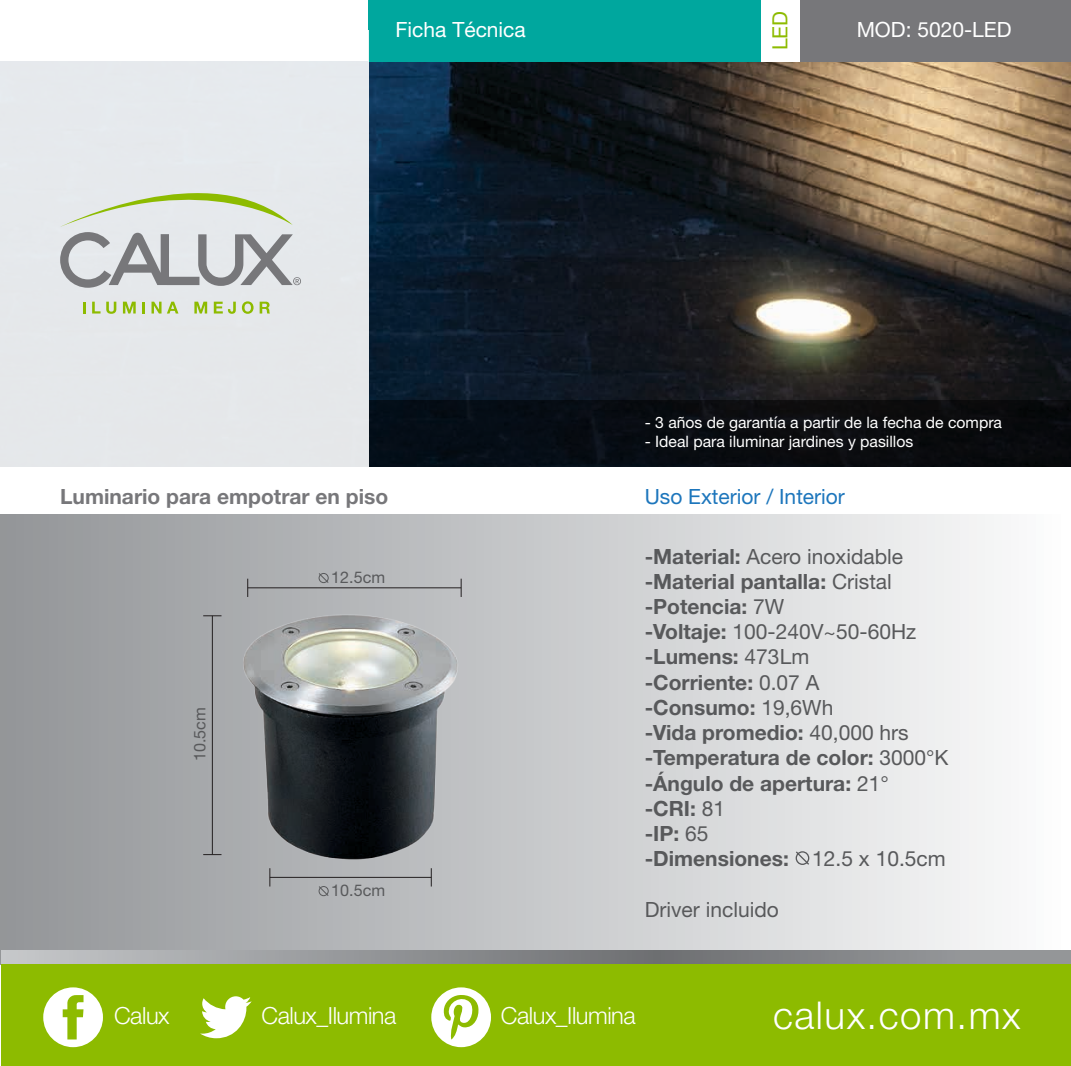
<style>
.page{position:relative;width:1071px;height:1066px;background:#fff}
.page>*{position:absolute;margin:0;border:0;box-sizing:border-box;transform-origin:0 0}
.t1{font:300 38.32px "Helvetica Neue";letter-spacing:.04em;color:#fff}
.t2{font:300 23.62px "Helvetica Neue";letter-spacing:-.02em;color:#fff}
.t3{font:700 21px/25.2px "Helvetica Neue";color:#58595b}
.t4{font:700 21px "Helvetica Neue";color:#77777a}
.t5{font:21px "Helvetica Neue";color:#fff}
.t6{font:21px "Helvetica Neue";color:#1d76bc}
.t7{font:21px "Helvetica Neue";color:#58595b}
.t8{font:21px "Helvetica Neue";color:#8dbb00}
.t9{font:16.1px "Helvetica Neue";color:#58595b}
.t10{font:15.75px "Helvetica Neue";color:#fff}
.s1{font-weight:400}
</style>
<div class="page">
<img style="left:368px;top:61px;width:703px;height:339px">
<div style="left:1px;top:514px;width:1069px;height:450px;background:linear-gradient(to right,#929498,#fcfdfd)"></div>
<div style="left:368px;top:0;width:432px;height:61px;background:#00a79e"></div>
<div style="left:800px;top:0;width:271px;height:61px;background:#77777a"></div>
<div style="left:762px;top:0;width:38px;height:61px;background:#fff"></div>
<svg style="left:1px;top:950px;width:1070px;height:14px;background:#919396"></svg>
<div style="left:368px;top:400px;width:703px;height:66px;background:#080c11"></div>
<hr style="left:248px;top:587px;width:213px;height:1px;background:#231f20">
<svg style="left:461px;top:578px;width:1px;height:19px"></svg>
<svg style="left:247px;top:578px;width:1px;height:19px"></svg>
<svg style="left:318px;top:572px;width:11px;height:11px"></svg>
<svg style="left:794px;top:849px;width:17px;height:17px"></svg>
<hr style="left:270px;top:876px;width:161px;height:1px;background:#231f20">
<svg style="left:431px;top:868px;width:1px;height:18px"></svg>
<svg style="left:269px;top:868px;width:1px;height:18px"></svg>
<svg style="left:318px;top:885px;width:11px;height:11px"></svg>
<img style="left:207px;top:597px;width:275px;height:271px">
<div style="left:0;top:61px;width:368px;height:406px;background:#e5e8eb"></div>
<svg style="left:83px;top:301px;width:3px;height:12px"></svg>
<svg style="left:92px;top:301px;width:24px;height:13px"></svg>
<svg style="left:123px;top:301px;width:13px;height:12px"></svg>
<svg style="left:142px;top:301px;width:3px;height:12px"></svg>
<svg style="left:152px;top:301px;width:26px;height:12px"></svg>
<svg style="left:194px;top:301px;width:13px;height:12px"></svg>
<svg style="left:214px;top:301px;width:22px;height:13px"></svg>
<svg style="left:242px;top:301px;width:12px;height:13px"></svg>
<svg style="left:260px;top:301px;width:10px;height:12px"></svg>
<svg style="left:60px;top:152px;width:241px;height:136px;background:#d2d7d4"></svg>
<div style="left:1px;top:964px;width:1070px;height:101px;background:#8dbb00"></div>
<svg style="left:43px;top:987px;width:60px;height:59px"></svg>
<svg style="left:200px;top:996px;width:52px;height:42px"></svg>
<svg style="left:431px;top:987px;width:60px;height:59px"></svg>
<p class="t8" style="left:767px;top:50px;width:41px;rotate:-90deg">LED</p>
<p class="t5" style="left:396px;top:17px;width:132px">Ficha Técnica</p>
<p class="t5" style="left:857px;top:17px;width:156px">MOD: 5020-LED</p>
<p class="t10" style="left:645px;top:413px;width:359px">- 3 años de garantía a partir de la fecha de compra</p>
<p class="t10" style="left:645px;top:431px;width:270px">- Ideal para iluminar jardines y pasillos</p>
<p class="t4" style="left:60px;top:483px;width:330px">Luminario para empotrar en piso</p>
<p class="t6" style="left:645px;top:483px;width:202px">Uso Exterior / Interior</p>
<p class="t9" style="left:190px;top:761px;width:55px;rotate:-90deg">10.5cm</p>
<p class="t9" style="left:331px;top:567px;width:55px">12.5cm</p>
<p class="t9" style="left:331px;top:880px;width:55px">10.5cm</p>
<p class="t3" style="left:645px;top:543px;width:305px">-Material: <span class="s1">Acero inoxidable </span>-Material pantalla: <span class="s1">Cristal </span>-Potencia: <span class="s1">7W<br></span>-Voltaje: <span class="s1">100-240V~50-60Hz </span>-Lumens: <span class="s1">473Lm<br></span>-Corriente: <span class="s1">0.07 A<br></span>-Consumo: <span class="s1">19,6Wh<br></span>-Vida promedio: <span class="s1">40,000 hrs </span>-Temperatura de color: <span class="s1">3000°K </span>-Ángulo de apertura: <span class="s1">21°<br></span>-CRI: <span class="s1">81<br></span>-IP: <span class="s1">65<br></span>-Dimensiones: <span class="s1">12.5 x 10.5cm</span></p>
<p class="t7" style="left:645px;top:896px;width:136px">Driver incluido</p>
<p class="t2" style="left:114px;top:1001px;width:57px">Calux</p>
<p class="t2" style="left:262px;top:1001px;width:136px">Calux_Ilumina</p>
<p class="t2" style="left:501px;top:1001px;width:136px">Calux_Ilumina</p>
<h1 class="t1" style="left:773px;top:991px;width:249px">calux.com.mx</h1>
</div>
